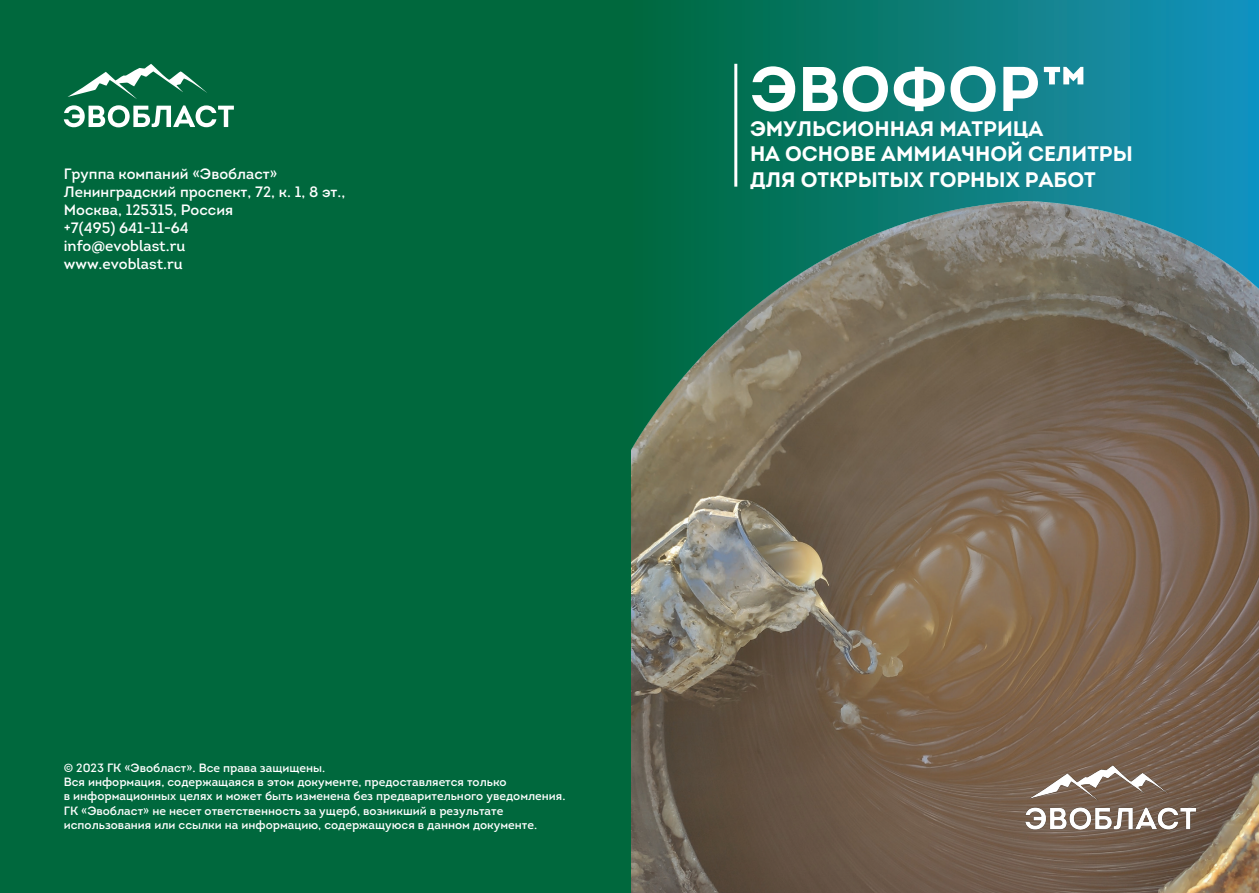
<style>
.page{position:relative;width:1259px;height:893px;background:#fff}
.page>*{position:absolute;margin:0;border:0;box-sizing:border-box;transform-origin:0 0}
.t1{font:700 63px "Intro";color:#fff}
.t2{font:700 21px/25.2px "Intro";color:#fff}
.t3{font:15px/18px "Intro";color:#fff}
.t4{font:12px/14.4px "Intro";color:#fff}
</style>
<div class="page">
<div style="left:629px;top:0;width:630px;height:893px;background:linear-gradient(to right,#00683a,#1793be)"></div>
<img style="left:631px;top:202px;width:628px;height:691px">
<hr style="left:734px;top:64px;width:3px;height:123px;background:#fff">
<img style="left:1025px;top:765px;width:170px;height:64px">
<div style="left:0;top:0;width:631px;height:893px;background:#00683d"></div>
<svg style="left:68px;top:64px;width:139px;height:35px"></svg>
<svg style="left:64px;top:105px;width:170px;height:22px"></svg>
<p class="t3" style="left:64px;top:165px;width:283px">Группа компаний «Эвобласт»<br>Ленинградский проспект, 72, к. 1, 8 эт.,<br>Москва, 125315, Россия<br>+7(495) 641-11-64<br>info@evoblast.ru<br>www.evoblast.ru</p>
<h1 class="t1" style="left:750px;top:49px;width:340px">ЭВОФОР™</h1>
<h2 class="t2" style="left:750px;top:116px;width:384px">Эмульсионная матрица<br>на основе аммиачной селитры для открытых горных работ</h2>
<p class="t4" style="left:64px;top:760px;width:503px">© 2023 ГК «Эвобласт». Все права защищены.<br>Вся информация, содержащаяся в этом документе, предоставляется только<br>в информационных целях и может быть изменена без предварительного уведомления.<br>ГК «Эвобласт» не несет ответственность за ущерб, возникший в результате использования или ссылки на информацию, содержащуюся в данном документе.</p>
</div>
